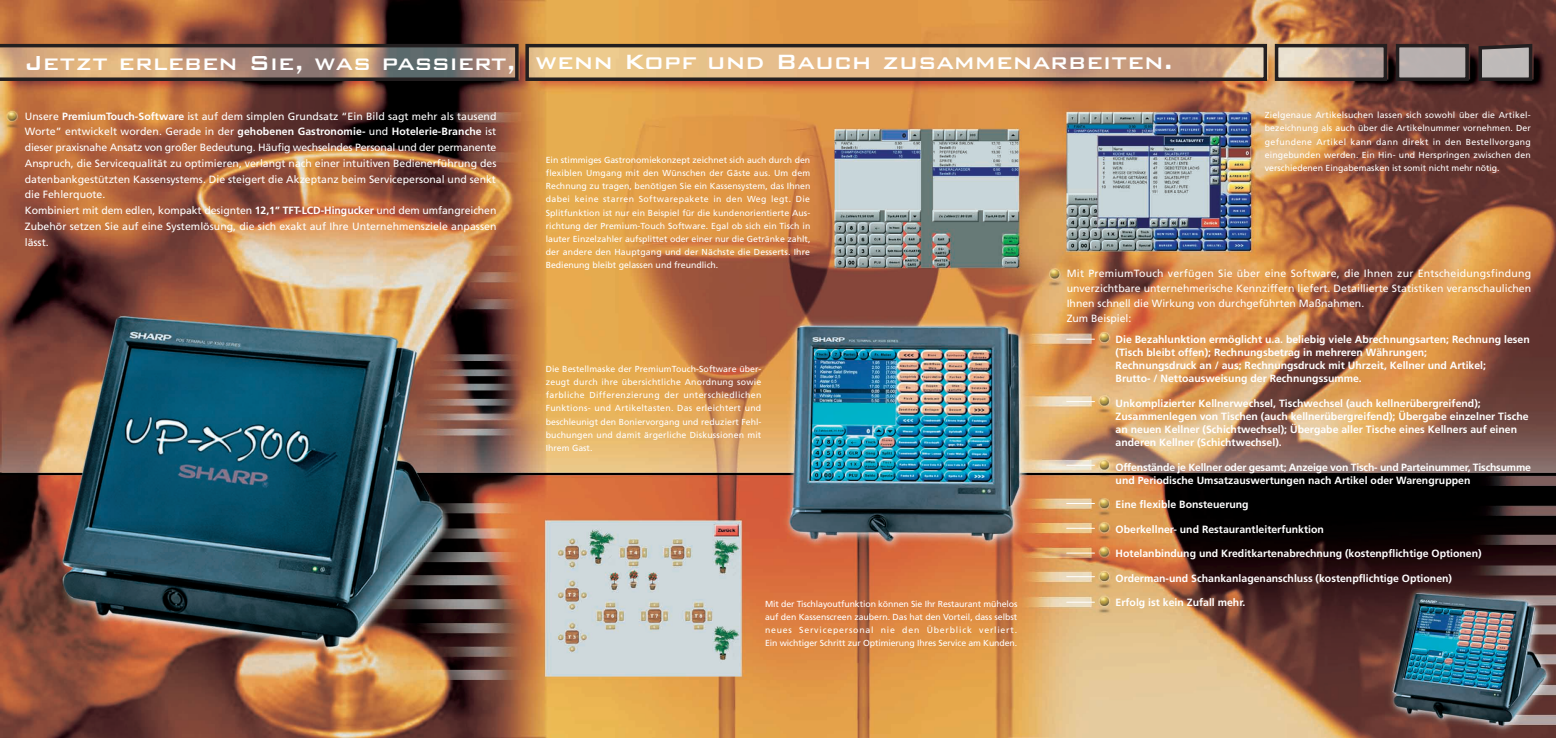
<style>
.page{position:relative;width:1556px;height:738px;background:#fff}
.page>*{position:absolute;margin:0;border:0;box-sizing:border-box;transform-origin:0 0}
.t1{font:500 27.56px "Bank Gothic BT";color:#fff}
.t2{font:10.5px/15.8px "Frutiger";color:#fff}
.t3{font:700 10.5px/13.1px "Frutiger";color:#fff}
.t4{font:700 10.5px/13.1px "Frutiger";letter-spacing:-.02em;color:#fff}
.t5{font:8.75px/13.1px "Frutiger";color:#fff;text-align:justify}
.s1{font-size:27.12px}
.s2{font-weight:700}
</style>
<div class="page">
<img style="left:0;top:1px;width:1555px;height:737px">
<img style="left:530px;top:49px;width:732px;height:27px">
<div style="left:525px;top:44px;width:742px;height:37px;border:4px solid #231f20"></div>
<img style="left:1280px;top:49px;width:102px;height:27px">
<div style="left:1275px;top:44px;width:112px;height:37px;border:4px solid #231f20"></div>
<div style="left:1401px;top:49px;width:63px;height:27px;background:#b8b0af"></div>
<div style="left:1396px;top:44px;width:73px;height:37px;border:4px solid #231f20"></div>
<svg style="left:1476px;top:42px;width:58px;height:41px;background:#817877"></svg>
<svg style="left:1067px;top:339px;width:27px;height:1px"></svg>
<svg style="left:0;top:44px;width:519px;height:37px;background:#957c67"></svg>
<svg style="left:1067px;top:401px;width:27px;height:1px"></svg>
<svg style="left:1067px;top:465px;width:27px;height:1px"></svg>
<svg style="left:1067px;top:503px;width:27px;height:1px"></svg>
<svg style="left:1067px;top:528px;width:27px;height:1px"></svg>
<svg style="left:1067px;top:552px;width:27px;height:1px"></svg>
<svg style="left:1067px;top:576px;width:27px;height:1px"></svg>
<svg style="left:1067px;top:601px;width:27px;height:1px"></svg>
<p class="t1" style="left:25px;top:43px;width:1149px"><span class="s1">Jetzt erleben Sie, was passiert,</span> wenn Kopf und Bauch zusammenarbeiten.</p>
<p class="t2" style="left:25px;top:109px;width:473px">Unsere <span class="s2">PremiumTouch-Software</span> ist auf dem simplen Grundsatz “Ein Bild sagt mehr als tausend Worte” entwickelt worden. Gerade in der <span class="s2">gehobenen Gastronomie-</span> und <span class="s2">Hotelerie-Branche</span> ist dieser praxisnahe Ansatz von großer Bedeutung. Häufig wechselndes Personal und der permanente Anspruch, die Servicequalität zu optimieren, verlangt nach einer intuitiven Bedienerführung des datenbankgestützten Kassensystems. Die steigert die Akzeptanz beim Servicepersonal und senkt die Fehlerquote.<br>Kombiniert mit dem edlen, kompakt designten <span class="s2">12,1’’ TFT-LCD-Hingucker</span> und dem umfangreichen Zubehör setzen Sie auf eine Systemlösung, die sich exakt auf Ihre Unternehmensziele anpassen lässt.</p>
<p class="t5" style="left:546px;top:154px;width:266px">Ein stimmiges Gastronomiekonzept zeichnet sich auch durch den flexiblen Umgang mit den Wünschen der Gäste aus. Um dem Rechnung zu tragen, benötigen Sie ein Kassensystem, das Ihnen dabei keine starren Softwarepakete in den Weg legt. Die Splitfunktion ist nur ein Beispiel für die kundenorientierte Aus&shy;richtung der Premium-Touch Software. Egal ob sich ein Tisch in lauter Einzelzahler aufsplittet oder einer nur die Getränke zahlt, der andere den Hauptgang und der Nächste die Desserts. Ihre Bedienung bleibt gelassen und freundlich.</p>
<p class="t5" style="left:546px;top:363px;width:217px">Die Bestellmaske der PremiumTouch-Software über&shy;zeugt durch ihre übersichtliche Anordnung sowie farbliche Differenzierung der unterschiedlichen Funktions- und Artikeltasten. Das erleichtert und beschleunigt den Boniervorgang und reduziert Fehl&shy;buchungen und damit ärgerliche Diskussionen mit Ihrem Gast.</p>
<p class="t5" style="left:765px;top:598px;width:254px">Mit der Tischlayoutfunktion können Sie Ihr Restaurant mühelos auf den Kassenscreen zaubern. Das hat den Vorteil, dass selbst neues Servicepersonal nie den Überblick verliert.<br>Ein wichtiger Schritt zur Optimierung Ihres Service am Kunden.</p>
<p class="t5" style="left:1265px;top:109px;width:268px">Zielgenaue Artikelsuchen lassen sich sowohl über die Artikel&shy;bezeichnung als auch über die Artikelnummer vornehmen. Der gefundene Artikel kann dann direkt in den Bestellvorgang eingebunden werden. Ein Hin- und Herspringen zwischen den verschiedenen Eingabemasken ist somit nicht mehr nötig.</p>
<p class="t2" style="left:1067px;top:267px;width:466px;line-height:14.9px">Mit PremiumTouch verfügen Sie über eine Software, die Ihnen zur Entscheidungsfindung unverzichtbare unternehmerische Kennziffern liefert. Detaillierte Statistiken veranschaulichen Ihnen schnell die Wirkung von durchgeführten Maßnahmen.<br>Zum Beispiel:</p>
<p class="t3" style="left:1115px;top:333px;width:416px">Die Bezahlunktion ermöglicht u.a. beliebig viele Abrechnungsarten; Rechnung lesen (Tisch bleibt offen); Rechnungsbetrag in mehreren Währungen;<br>Rechnungsdruck an / aus; Rechnungsdruck mit Uhrzeit, Kellner und Artikel;<br>Brutto- / Nettoausweisung der Rechnungssumme.</p>
<p class="t3" style="left:1115px;top:397px;width:414px">Unkomplizierter Kellnerwechsel, Tischwechsel (auch kellnerübergreifend); Zusammenlegen von Tischen (auch kellnerübergreifend); Übergabe einzelner Tische an neuen Kellner (Schichtwechsel); Übergabe aller Tische eines Kellners auf einen anderen Kellner (Schichtwechsel).</p>
<p class="t4" style="left:1115px;top:461px;width:417px">Offenstände je Kellner oder gesamt; Anzeige von Tisch- und Parteinummer, Tischsumme und Periodische Umsatzauswertungen nach Artikel oder Warengruppen</p>
<p class="t3" style="left:1115px;top:499px;width:135px">Eine flexible Bonsteuerung</p>
<p class="t3" style="left:1115px;top:523px;width:210px">Oberkellner- und Restaurantleiterfunktion</p>
<p class="t3" style="left:1115px;top:548px;width:367px">Hotelanbindung und Kreditkartenabrechnung (kostenpflichtige Optionen)</p>
<p class="t3" style="left:1115px;top:572px;width:338px">Orderman-und Schankanlagenanschluss (kostenpflichtige Optionen)</p>
<p class="t3" style="left:1115px;top:597px;width:131px">Erfolg ist kein Zufall mehr.</p>
</div>
